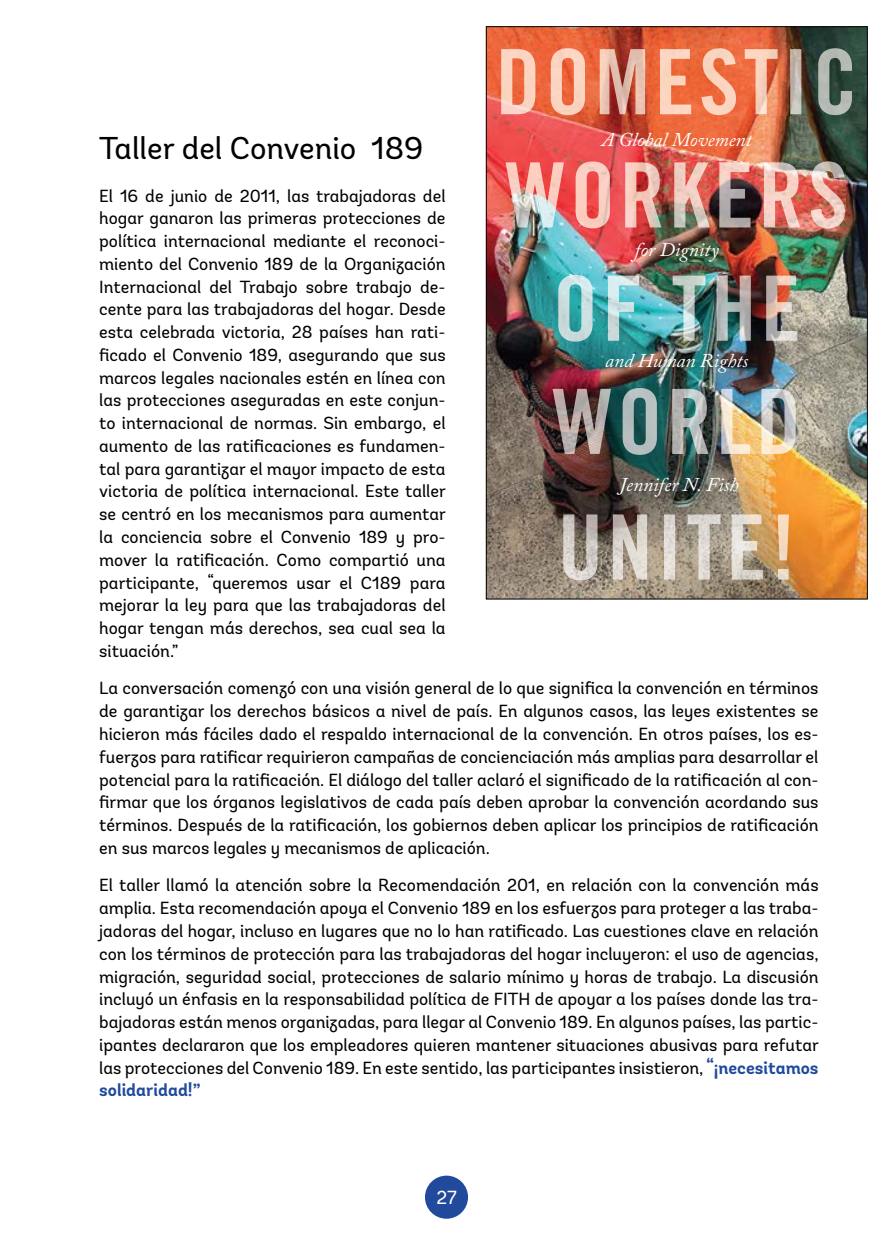
<style>
.page{position:relative;width:893px;height:1241px;background:#fff}
.page>*{position:absolute;margin:0;border:0;box-sizing:border-box;transform-origin:0 0}
.t1{font:31.5px "Andes";color:#000}
.t2{font:italic 19.43px "Adobe Caslon Pro";color:#fff}
.t3{font:18.9px "Andes";color:#fff}
.t4{font:17.5px/22.8px "Andes";color:#000;text-align:justify}
.s1{font-weight:700;color:#214a9d}
</style>
<div class="page">
<div style="left:425px;top:1175px;width:43px;height:43px;background:#214a9d;border-radius:50%"></div>
<img style="left:485px;top:26px;width:380px;height:573px">
<p class="t2" style="left:602px;top:127px;width:151px">A Global Movement</p>
<h1 class="t1" style="left:99px;top:129px;width:326px">Taller del Convenio 189</h1>
<p class="t4" style="left:99px;top:184px;width:348px">El 16 de junio de 2011, las trabajadoras del hogar ganaron las primeras protecciones de política internacional mediante el reconoci&shy;miento del Convenio 189 de la Organización Internacional del Trabajo sobre trabajo de&shy;cente para las trabajadoras del hogar. Desde esta celebrada victoria, 28 países han rati&shy;ficado el Convenio 189, asegurando que sus marcos legales nacionales estén en línea con las protecciones aseguradas en este conjun&shy;to internacional de normas. Sin embargo, el aumento de las ratificaciones es fundamen&shy;tal para garantizar el mayor impacto de esta victoria de política internacional. Este taller se centró en los mecanismos para aumentar la conciencia sobre el Convenio 189 y pro&shy;mover la ratificación. Como compartió una participante, “queremos usar el C189 para mejorar la ley para que las trabajadoras del hogar tengan más derechos, sea cual sea la situación.”</p>
<p class="t4" style="left:99px;top:677px;width:721px">La conversación comenzó con una visión general de lo que significa la convención en términos de garantizar los derechos básicos a nivel de país. En algunos casos, las leyes existentes se hicieron más fáciles dado el respaldo internacional de la convención. En otros países, los es&shy;fuerzos para ratificar requirieron campañas de concienciación más amplias para desarrollar el potencial para la ratificación. El diálogo del taller aclaró el significado de la ratificación al con&shy;firmar que los órganos legislativos de cada país deben aprobar la convención acordando sus términos. Después de la ratificación, los gobiernos deben aplicar los principios de ratificación en sus marcos legales y mecanismos de aplicación.</p>
<p class="t4" style="left:99px;top:874px;width:721px">El taller llamó la atención sobre la Recomendación 201, en relación con la convención más amplia. Esta recomendación apoya el Convenio 189 en los esfuerzos para proteger a las traba&shy;jadoras del hogar, incluso en lugares que no lo han ratificado. Las cuestiones clave en relación con los términos de protección para las trabajadoras del hogar incluyeron: el uso de agencias, migración, seguridad social, protecciones de salario mínimo y horas de trabajo. La discusión incluyó un énfasis en la responsabilidad política de FITH de apoyar a los países donde las tra&shy;bajadoras están menos organizadas, para llegar al Convenio 189. En algunos países, las partic&shy;ipantes declararon que los empleadores quieren mantener situaciones abusivas para refutar las protecciones del Convenio 189. En este sentido, las participantes insistieron, <span class="s1">“¡necesitamos solidaridad!”</span></p>
<p class="t2" style="left:635px;top:238px;width:85px">for Dignity</p>
<p class="t2" style="left:605px;top:348px;width:145px">and Human Rights</p>
<p class="t2" style="left:620px;top:473px;width:120px">Jennifer N. Fish</p>
<p class="t3" style="left:436px;top:1185px;width:22px">27</p>
</div>
